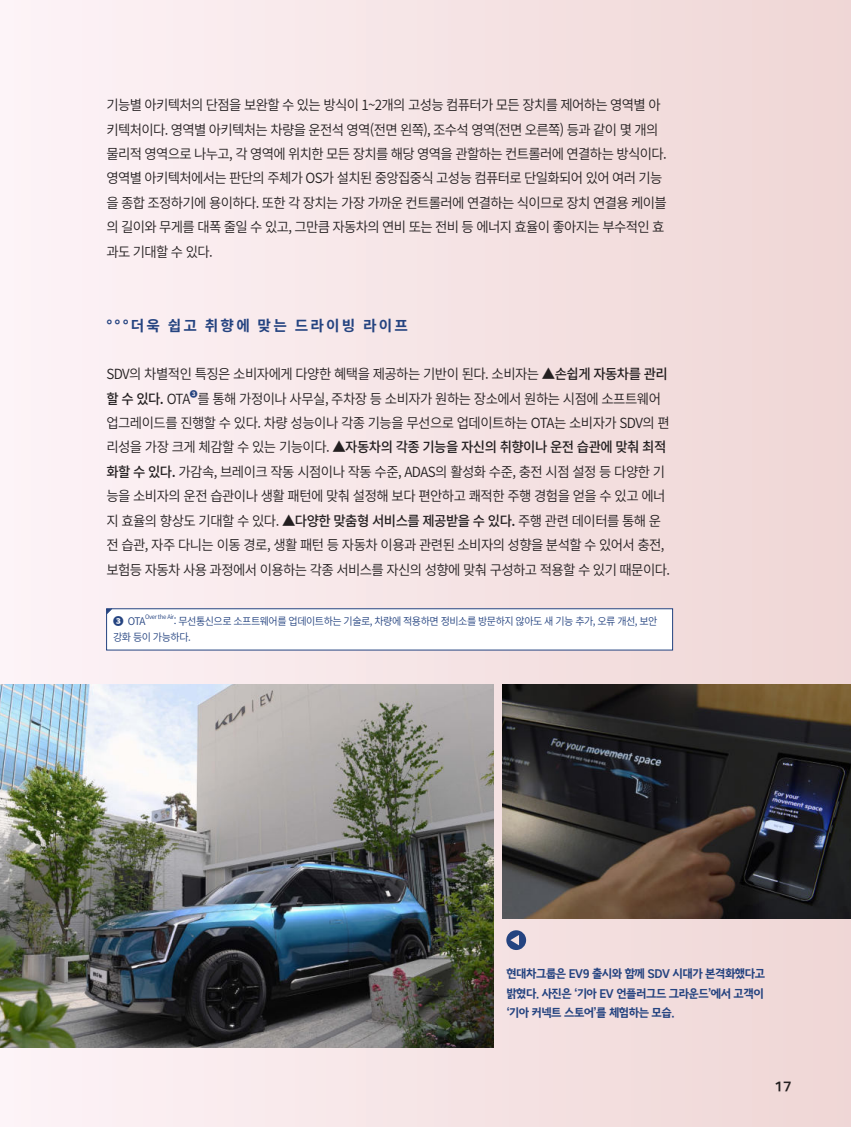
<style>
.page{position:relative;width:851px;height:1127px;background:#fff}
.page>*{position:absolute;margin:0;border:0;box-sizing:border-box;transform-origin:0 0}
.t1{font:700 14.7px "Spoqa Han Sans";letter-spacing:.15em;color:#244380}
.t2{font:600 13.95px/24.5px "Noto Sans CJ Kkr";letter-spacing:-.045em;color:#231f20;scale:.96 1}
.t3{font:13.5px "Nanum Square EB";color:#231f20}
.t4{font:700 12px/19.5px "Kimjungchul Gothic";letter-spacing:-.04em;color:#244380;text-align:justify;scale:.96 1}
.t5{font:600 10.5px/16.5px "Noto Sans CJ Kkr";letter-spacing:-.05em;color:#244380;scale:.96 1}
.t6{font:700 8.1px "Noto Sans CJ Kkr";color:#244380;scale:.96 1}
.t7{font:600 6.15px "Noto Sans CJ Kkr";letter-spacing:-.05em;color:#244380;scale:.96 1}
.s1{font-weight:500}
.s2{font-weight:900}
</style>
<div class="page">
<div style="left:0;top:0;width:850px;height:1127px;background:linear-gradient(to right,#fdf3f8,#eed5d4)"></div>
<img style="left:0;top:685px;width:493px;height:362px">
<svg style="left:506px;top:930px;width:20px;height:20px"></svg>
<img style="left:502px;top:685px;width:348px;height:233px">
<svg style="left:106px;top:608px;width:567px;height:42px"></svg>
<p class="t2" style="left:106px;top:93px;width:585px">기능별 아키텍처의 단점을 보완할 수 있는 방식이 1~2개의 고성능 컴퓨터가 모든 장치를 제어하는 영역별 아 키텍처이다. 영역별 아키텍처는 차량을 운전석 영역(전면 왼쪽), 조수석 영역(전면 오른쪽) 등과 같이 몇 개의 물리적 영역으로 나누고, 각 영역에 위치한 모든 장치를 해당 영역을 관할하는 컨트롤러에 연결하는 방식이다. 영역별 아키텍처에서는 판단의 주체가 OS가 설치된 중앙집중식 고성능 컴퓨터로 단일화되어 있어 여러 기능 을 종합 조정하기에 용이하다. 또한 각 장치는 가장 가까운 컨트롤러에 연결하는 식이므로 장치 연결용 케이블 의 길이와 무게를 대폭 줄일 수 있고, 그만큼 자동차의 연비 또는 전비 등 에너지 효율이 좋아지는 부수적인 효 과도 기대할 수 있다.</p>
<p class="t1" style="left:106px;top:317px;width:303px">°°°더욱 쉽고 취향에 맞는 드라이빙 라이프</p>
<p class="t2" style="left:106px;top:362px;width:586px">SDV의 차별적인 특징은 소비자에게 다양한 혜택을 제공하는 기반이 된다. 소비자는 ▲<span class="s1">손쉽게 자동차를 관리 할 수 있다.</span> OTA</p>
<p class="t6" style="left:190px;top:389px;width:10px">❸</p>
<p class="t2" style="left:106px;top:386px;width:588px;text-indent:91px">를 통해 가정이나 사무실, 주차장 등 소비자가 원하는 장소에서 원하는 시점에 소프트웨어 업그레이드를 진행할 수 있다. 차량 성능이나 각종 기능을 무선으로 업데이트하는 OTA는 소비자가 SDV의 편 리성을 가장 크게 체감할 수 있는 기능이다. ▲<span class="s1">자동차의 각종 기능을 자신의 취향이나 운전 습관에 맞춰 최적 화할 수 있다.</span> 가감속, 브레이크 작동 시점이나 작동 수준, ADAS의 활성화 수준, 충전 시점 설정 등 다양한 기 능을 소비자의 운전 습관이나 생활 패턴에 맞춰 설정해 보다 편안하고 쾌적한 주행 경험을 얻을 수 있고 에너 지 효율의 향상도 기대할 수 있다. ▲<span class="s1">다양한 맞춤형 서비스를 제공받을 수 있다.</span> 주행 관련 데이터를 통해 운 전 습관, 자주 다니는 이동 경로, 생활 패턴 등 자동차 이용과 관련된 소비자의 성향을 분석할 수 있어서 충전, 보험등 자동차 사용 과정에서 이용하는 각종 서비스를 자신의 성향에 맞춰 구성하고 적용할 수 있기 때문이다.</p>
<p class="t5" style="left:113px;top:613px;width:35px"><span class="s2">❸</span> OTA</p>
<p class="t7" style="left:145px;top:614px;width:32px">Over the Air</p>
<p class="t5" style="left:113px;top:613px;width:568px;text-indent:61px">: 무선통신으로 소프트웨어를 업데이트하는 기술로, 차량에 적용하면 정비소를 방문하지 않아도 새 기능 추가, 오류 개선, 보안 강화 등이 가능하다.</p>
<p class="t4" style="left:506px;top:964px;width:271px">현대차그룹은 EV9 출시와 함께 SDV 시대가 본격화했다고 밝혔다. 사진은 ‘기아 EV 언플러그드 그라운드’에서 고객이 ‘기아 커넥트 스토어’를 체험하는 모습.</p>
<p class="t3" style="left:773px;top:1079px;width:19px">17</p>
</div>
